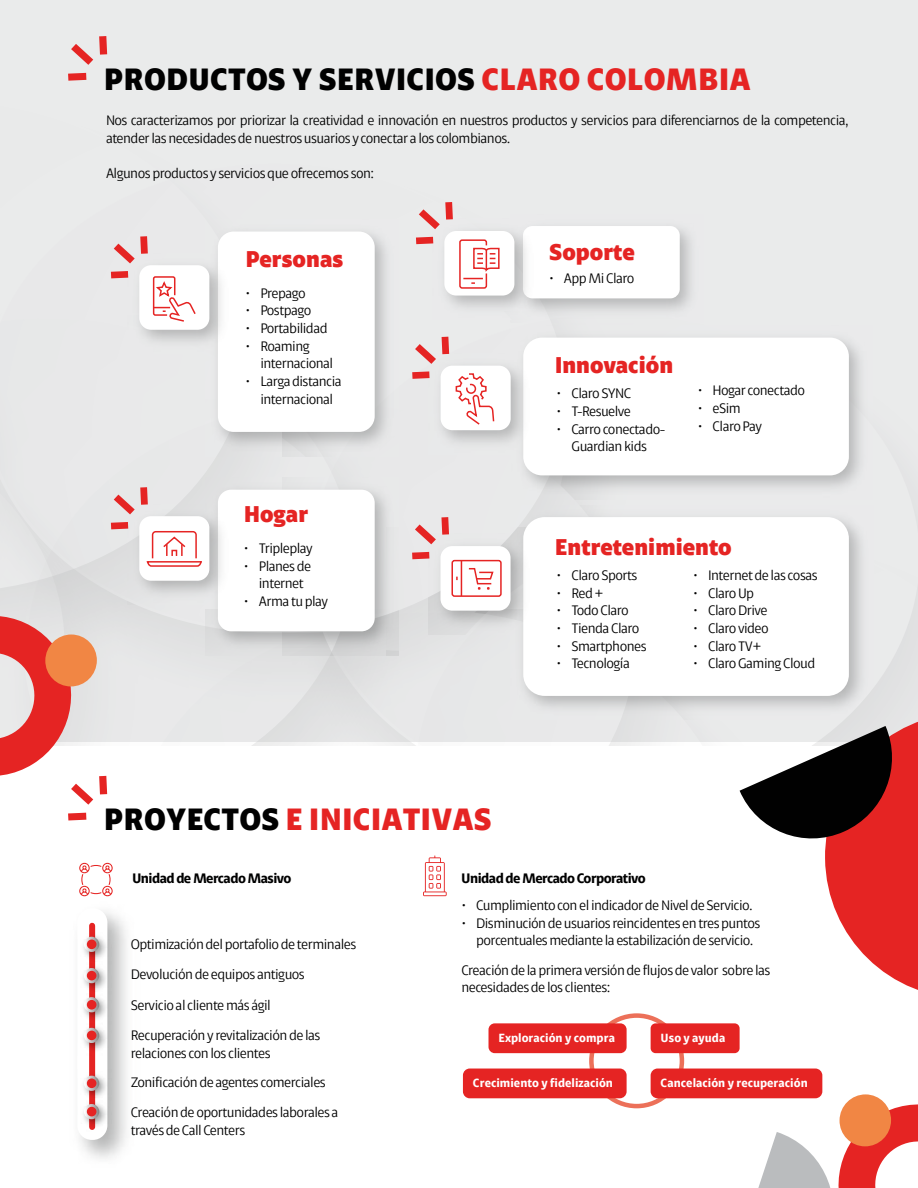
<style>
.page{position:relative;width:918px;height:1188px;background:#fff}
.page>*{position:absolute;margin:0;border:0;box-sizing:border-box;transform-origin:0 0}
.t1{font:900 31.2px "AMX";color:#010101}
.t2{font:900 31.2px "AMX";color:#e52423}
.t3{font:900 23.1px "AMX";color:#e52423}
.t4{font:13.95px/17.7px "AMX";letter-spacing:-.04em;color:#010101}
.t5{font:700 13.95px "AMX";letter-spacing:-.04em;color:#000101}
.t6{font:700 12px "AMX";color:#fff}
.s1{color:#e52423}
.s2{color:#010101}
</style>
<div class="page">
<div style="left:589px;top:1013px;width:95px;height:95px;border:4px solid #ec7059;border-radius:50%"></div>
<div style="left:0;top:0;width:918px;height:742px;background:#eaebeb"></div>
<svg style="left:68px;top:73px;width:18px;height:8px"></svg>
<svg style="left:71px;top:44px;width:22px;height:21px"></svg>
<svg style="left:99px;top:36px;width:8px;height:19px"></svg>
<svg style="left:68px;top:813px;width:18px;height:7px"></svg>
<img style="left:696px;top:338px;width:166px;height:150px">
<div style="left:523px;top:338px;width:326px;height:137px;background:#fff;border-radius:19px"></div>
<div style="left:523px;top:517px;width:326px;height:179px;background:#fff;border-radius:21px"></div>
<img style="left:79px;top:896px;width:48px;height:263px">
<div style="left:77px;top:908px;width:30px;height:232px;background:#fff;border-radius:15px"></div>
<div style="left:89px;top:926px;width:6px;height:201px;background:#e52423"></div>
<img style="left:83px;top:931px;width:29px;height:31px">
<svg style="left:84px;top:937px;width:15px;height:15px"></svg>
<div style="left:87px;top:940px;width:9px;height:9px;background:#e52423;border-radius:50%"></div>
<img style="left:83px;top:962px;width:29px;height:29px">
<svg style="left:84px;top:968px;width:15px;height:15px"></svg>
<div style="left:87px;top:971px;width:9px;height:9px;background:#e52423;border-radius:50%"></div>
<img style="left:83px;top:991px;width:29px;height:31px">
<svg style="left:84px;top:997px;width:15px;height:15px"></svg>
<div style="left:87px;top:1000px;width:9px;height:10px;background:#e52423;border-radius:50%"></div>
<img style="left:83px;top:1022px;width:29px;height:33px">
<svg style="left:84px;top:1028px;width:15px;height:15px"></svg>
<div style="left:87px;top:1031px;width:9px;height:9px;background:#e52423;border-radius:50%"></div>
<img style="left:83px;top:1070px;width:29px;height:28px">
<svg style="left:84px;top:1076px;width:15px;height:15px"></svg>
<div style="left:87px;top:1078px;width:9px;height:10px;background:#e52423;border-radius:50%"></div>
<img style="left:83px;top:1098px;width:29px;height:33px">
<svg style="left:84px;top:1104px;width:15px;height:15px"></svg>
<div style="left:87px;top:1107px;width:9px;height:9px;background:#e52423;border-radius:50%"></div>
<svg style="left:79px;top:863px;width:34px;height:33px"></svg>
<svg style="left:423px;top:855px;width:24px;height:41px"></svg>
<div style="left:651px;top:1023px;width:89px;height:30px;background:#e52423;border-radius:5px"></div>
<div style="left:651px;top:1069px;width:171px;height:29px;background:#e52423;border-radius:7px"></div>
<div style="left:489px;top:1023px;width:138px;height:30px;background:#e52423;border-radius:6px"></div>
<div style="left:463px;top:1069px;width:164px;height:29px;background:#e52423;border-radius:7px"></div>
<svg style="left:740px;top:711px;width:178px;height:279px"></svg>
<svg style="left:751px;top:1093px;width:167px;height:95px"></svg>
<svg style="left:0;top:202px;width:696px;height:603px"></svg>
<h1 class="t1" style="left:104px;top:50px;width:648px">PRODUCTOS Y SERVICIOS <span class="s1">CLARO COLOMBIA</span></h1>
<p class="t4" style="left:106px;top:109px;width:744px">Nos caracterizamos por priorizar la creatividad e innovación en nuestros productos y servicios para diferenciarnos de la competencia, atender las necesidades de nuestros usuarios y conectar a los colombianos.</p>
<p class="t4" style="left:106px;top:162px;width:270px">Algunos productos y servicios que ofrecemos son:</p>
<h2 class="t3" style="left:245px;top:237px;width:99px">Personas</h2>
<p class="t4" style="left:245px;top:281px;width:62px">• Prepago</p>
<p class="t4" style="left:245px;top:299px;width:67px">• Postpago</p>
<p class="t4" style="left:245px;top:317px;width:84px">• Portabilidad</p>
<p class="t4" style="left:260px;top:334px;width:74px;text-indent:-15px">• Roaming internacional</p>
<p class="t4" style="left:245px;top:370px;width:98px;text-align:center">• Larga distancia internacional</p>
<h2 class="t3" style="left:244px;top:493px;width:66px">Hogar</h2>
<p class="t4" style="left:244px;top:537px;width:70px">• Tripleplay</p>
<p class="t4" style="left:244px;top:554px;width:69px;text-align:center">• Planes de internet</p>
<p class="t4" style="left:244px;top:590px;width:86px">• Arma tu play</p>
<h1 class="t2" style="left:104px;top:789px;width:389px"><span class="s2">PROYECTOS</span> E INICIATIVAS</h1>
<h2 class="t3" style="left:549px;top:230px;width:87px">Soporte</h2>
<p class="t4" style="left:549px;top:267px;width:87px">• App Mi Claro</p>
<h2 class="t3" style="left:555px;top:343px;width:120px">Innovación</h2>
<p class="t4" style="left:557px;top:382px;width:76px">• Claro SYNC</p>
<p class="t4" style="left:557px;top:400px;width:76px">• T-Resuelve</p>
<p class="t4" style="left:557px;top:417px;width:110px;text-align:center">• Carro conectado-<br>Guardian kids</p>
<p class="t4" style="left:698px;top:379px;width:109px">• Hogar conectado</p>
<p class="t4" style="left:698px;top:396px;width:45px">• eSim</p>
<p class="t4" style="left:698px;top:414px;width:66px">• Claro Pay</p>
<h2 class="t3" style="left:555px;top:525px;width:178px">Entretenimiento</h2>
<p class="t4" style="left:557px;top:564px;width:82px">• Claro Sports</p>
<p class="t4" style="left:557px;top:581px;width:49px">• Red +</p>
<p class="t4" style="left:557px;top:599px;width:74px">• Todo Claro</p>
<p class="t4" style="left:557px;top:617px;width:84px">• Tienda Claro</p>
<p class="t4" style="left:557px;top:634px;width:92px">• Smartphones</p>
<p class="t4" style="left:557px;top:652px;width:75px">• Tecnología</p>
<p class="t4" style="left:693px;top:564px;width:126px">• Internet de las cosas</p>
<p class="t4" style="left:693px;top:581px;width:62px">• Claro Up</p>
<p class="t4" style="left:693px;top:599px;width:76px">• Claro Drive</p>
<p class="t4" style="left:693px;top:617px;width:77px">• Claro video</p>
<p class="t4" style="left:693px;top:634px;width:70px">• Claro TV+</p>
<p class="t4" style="left:693px;top:652px;width:124px">• Claro Gaming Cloud</p>
<p class="t5" style="left:132px;top:865px;width:161px">Unidad de Mercado Masivo</p>
<p class="t5" style="left:461px;top:865px;width:186px">Unidad de Mercado Corporativo</p>
<p class="t4" style="left:461px;top:894px;width:293px">• Cumplimiento con el indicador de Nivel de Servicio.</p>
<p class="t4" style="left:461px;top:911px;width:301px;text-align:center">• Disminución de usuarios reincidentes en tres puntos porcentuales mediante la estabilización de servicio.</p>
<p class="t4" style="left:461px;top:958px;width:311px">Creación de la primera versión de flujos de valor sobre las necesidades de los clientes:</p>
<p class="t4" style="left:131px;top:926px;width:227px;line-height:30.3px">Optimización del portafolio de terminales Devolución de equipos antiguos<br>Servicio al cliente más ágil<br>Recuperación y revitalización de las</p>
<p class="t4" style="left:131px;top:1035px;width:209px;line-height:29.8px">relaciones con los clientes<br>Zonificación de agentes comerciales<br>Creación de oportunidades laborales a</p>
<p class="t4" style="left:131px;top:1119px;width:116px">través de Call Centers</p>
<p class="t6" style="left:499px;top:1026px;width:118px">Exploración y compra</p>
<p class="t6" style="left:473px;top:1072px;width:142px">Crecimiento y fidelización</p>
<p class="t6" style="left:661px;top:1026px;width:66px">Uso y ayuda</p>
<p class="t6" style="left:661px;top:1072px;width:149px">Cancelación y recuperación</p>
</div>
